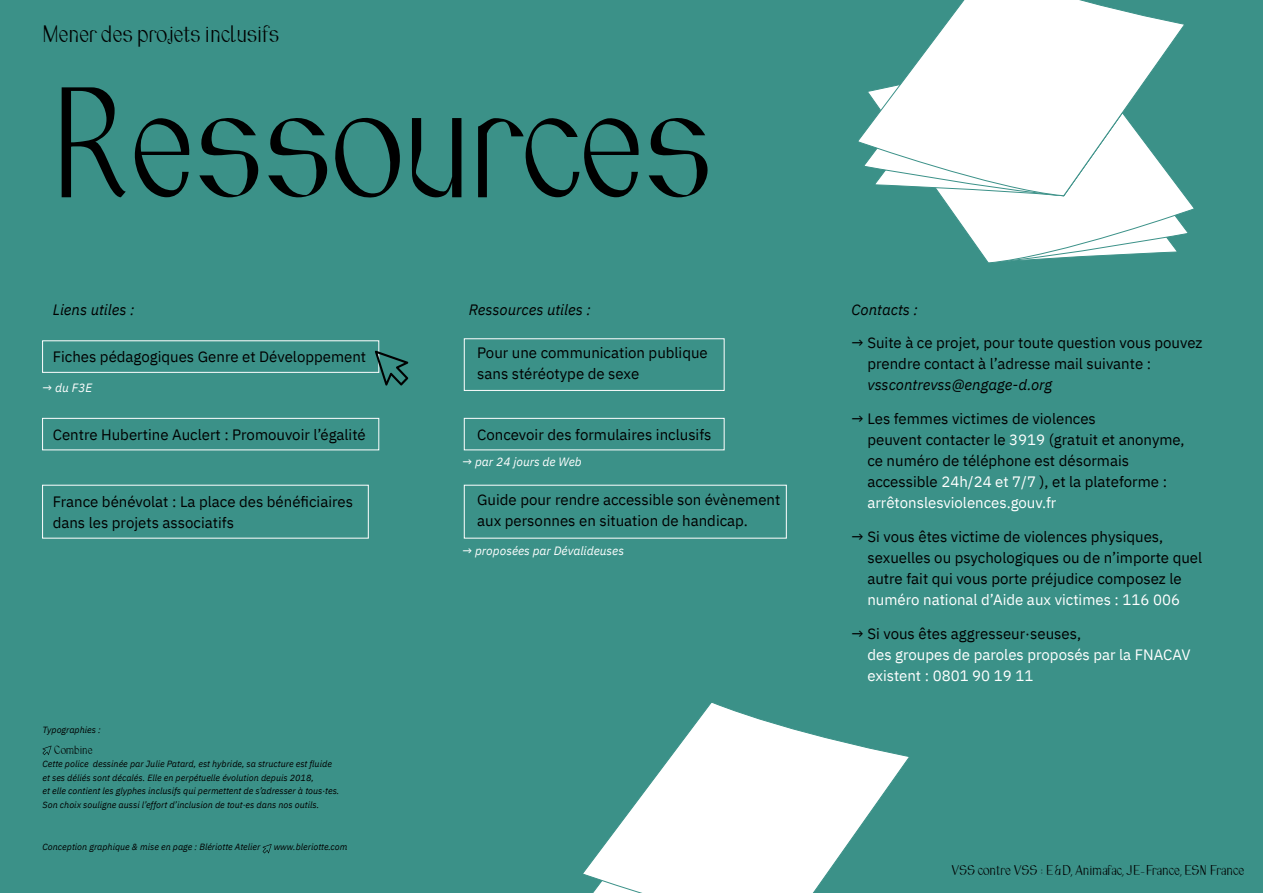
<style>
.page{position:relative;width:1263px;height:893px;background:#3b9188}
.page>*{position:absolute;margin:0;border:0;box-sizing:border-box;transform-origin:0 0}
.t1{font:99px "Combine";color:#000}
.t2{font:15px/21px "IBM Plex Sans";color:#000}
.t3{font:15px/21px "IBM Plex Sans";color:#fff}
.t4{font:italic 15px "IBM Plex Sans";color:#000}
.t5{font:15px "Combine";color:#000}
.t6{font:italic 12px "IBM Plex Sans";color:#fff}
.t7{font:italic 9px/13.5px "IBM Plex Sans";color:#000}
.t8{font:9px "Combine";color:#000}
.t9{font:7.5px "Combine";color:#000}
.s1{color:#fff}
</style>
<div class="page">
<div style="left:42px;top:340px;width:337px;height:33px;border:1px solid #fff"></div>
<div style="left:464px;top:418px;width:260px;height:32px;border:1px solid #fff"></div>
<div style="left:42px;top:418px;width:337px;height:32px;border:1px solid #fff"></div>
<div style="left:464px;top:338px;width:260px;height:53px;border:1px solid #fff"></div>
<svg style="left:583px;top:703px;width:326px;height:190px"></svg>
<svg style="left:942px;top:197px;width:252px;height:66px"></svg>
<svg style="left:858px;top:0;width:327px;height:197px"></svg>
<svg style="left:375px;top:351px;width:33px;height:35px"></svg>
<svg style="left:42px;top:746px;width:10px;height:9px"></svg>
<svg style="left:263px;top:844px;width:9px;height:9px"></svg>
<p class="t5" style="left:43px;top:28px;width:238px">Mener des projets inclusifs</p>
<h1 class="t1" style="left:43px;top:105px;width:671px">Ressources</h1>
<p class="t4" style="left:53px;top:299px;width:83px">Liens utiles :</p>
<p class="t2" style="left:53px;top:345px;width:315px">Fiches pédagogiques Genre et Développement</p>
<p class="t6" style="left:43px;top:378px;width:51px">→ du F3E</p>
<p class="t4" style="left:469px;top:298px;width:123px">Ressources utiles :</p>
<p class="t2" style="left:477px;top:341px;width:232px">Pour une communication publique sans stéréotype de sexe</p>
<p class="t2" style="left:53px;top:423px;width:315px">Centre Hubertine Auclert : Promouvoir l’égalité</p>
<p class="t2" style="left:477px;top:423px;width:236px">Concevoir des formulaires inclusifs</p>
<p class="t2" style="left:53px;top:490px;width:302px">France bénévolat : La place des bénéficiaires dans les projets associatifs</p>
<p class="t7" style="left:43px;top:723px;width:60px">Typographies :</p>
<p class="t9" style="left:54px;top:747px;width:40px">Combine</p>
<p class="t7" style="left:43px;top:757px;width:298px">Cette police dessinée par Julie Patard, est hybride, sa structure est fluide et ses déliés sont décalés. Elle en perpétuelle évolution depuis 2018,<br>et elle contient les glyphes inclusifs qui permettent de s’adresser à tous·tes.<br>Son choix souligne aussi l’effort d’inclusion de tout·es dans nos outils.</p>
<p class="t7" style="left:43px;top:840px;width:219px">Conception graphique &amp; mise en page : Blériotte Atelier</p>
<p class="t7" style="left:274px;top:840px;width:75px">www.bleriotte.com</p>
<p class="t6" style="left:462px;top:452px;width:121px">→ par 24 jours de Web</p>
<p class="t2" style="left:477px;top:488px;width:305px">Guide pour rendre accessible son évènement aux personnes en situation de handicap.</p>
<p class="t6" style="left:462px;top:542px;width:163px">→ proposées par Dévalideuses</p>
<p class="t4" style="left:851px;top:298px;width:68px">Contacts :</p>
<p class="t2" style="left:867px;top:331px;width:337px;text-indent:-16px">→ Suite à ce projet, pour toute question vous pouvez prendre contact à l’adresse mail suivante :</p>
<p class="t4" style="left:867px;top:374px;width:186px">vsscontrevss@engage-d.org</p>
<p class="t2" style="left:867px;top:407px;width:319px;text-indent:-16px">→ Les femmes victimes de violences<br>peuvent contacter le <span class="s1">3919</span> (gratuit et anonyme, ce numéro de téléphone est désormais accessible <span class="s1">24h/24 et 7/7</span> ), et la plateforme : <span class="s1">arrêtonslesviolences.gouv.fr</span></p>
<p class="t2" style="left:867px;top:525px;width:336px;text-indent:-16px">→ Si vous êtes victime de violences physiques, sexuelles ou psychologiques ou de n’importe quel autre fait qui vous porte préjudice composez le</p>
<p class="t3" style="left:867px;top:588px;width:314px">numéro national d’Aide aux victimes : 116 006</p>
<p class="t2" style="left:851px;top:621px;width:231px">→ Si vous êtes aggresseur·seuses,</p>
<p class="t3" style="left:867px;top:642px;width:325px">des groupes de paroles proposés par la FNACAV existent : 0801 90 19 11</p>
<p class="t8" style="left:951px;top:866px;width:294px">VSS contre VSS : E&amp;D, Animafac, JE-France, ESN France</p>
</div>
